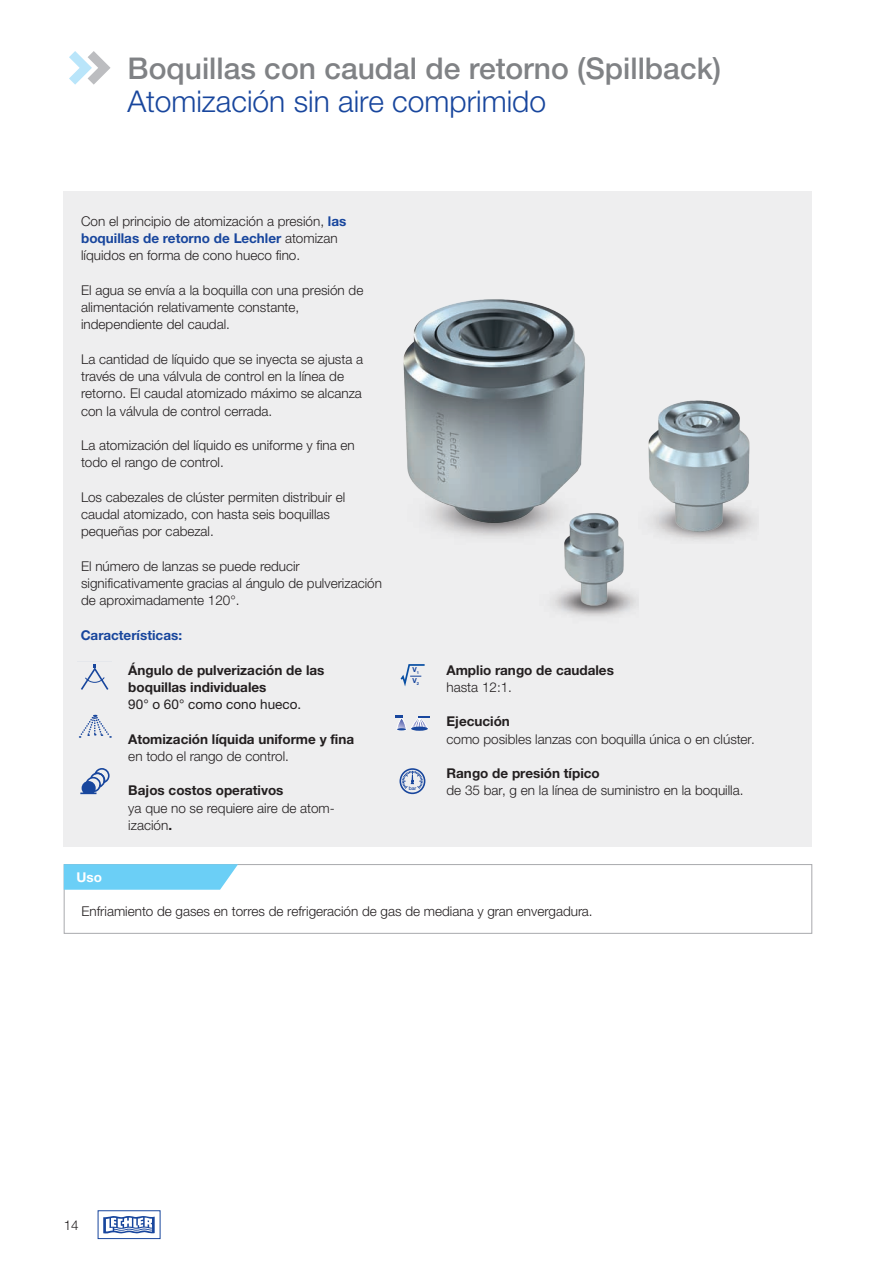
<style>
.page{position:relative;width:893px;height:1263px;background:#fff}
.page>*{position:absolute;margin:0;border:0;box-sizing:border-box;transform-origin:0 0}
.t1{font:500 30px "Helvetica Neue LTW1 G";color:#808285}
.DE_headline___Std_light{font:300 30px "Helvetica Neue LTW1 G";color:#18469d}
.DE_copy{font:300 13.5px/17.2px "Helvetica Neue LTW1 G";color:#231f20}
.DE_copy___specifications{font:700 13.5px/17.2px "Helvetica Neue LTW1 G";color:#231f20}
.DE_copy___specifications-2{font:300 13.5px "Helvetica Neue LTW1 G";color:#231f20}
.Eigenschaften{font:300 13.5px "Helvetica Neue LTW1 G";color:#231f20}
.DE_copy___specifications-3{font:13.5px "Helvetica Neue LTW1 G";color:#231f20}
.Copy{font:700 13.5px "Helvetica Neue LTW1 G";color:#18469d}
.Copy-2{font:700 13.5px "Helvetica Neue LTW1 G";color:#fff}
.t2{font:700 6.9px/11.1px "Helvetica Neue LTW1 G";color:#18469d}
.t3{font:500 5.1px "Helvetica Neue LTW1 G";color:#18469d}
.s1{font-weight:700;color:#18469d}
.s2{font-weight:700}
</style>
<div class="page">
<div style="left:64px;top:191px;width:748px;height:656px;background:#eeeeef"></div>
<img style="left:403px;top:299px;width:182px;height:236px">
<img style="left:550px;top:505px;width:86px;height:112px">
<img style="left:630px;top:400px;width:127px;height:155px">
<svg style="left:81px;top:664px;width:28px;height:26px"></svg>
<svg style="left:80px;top:768px;width:30px;height:27px"></svg>
<svg style="left:78px;top:714px;width:34px;height:24px"></svg>
<svg style="left:395px;top:715px;width:34px;height:16px"></svg>
<svg style="left:399px;top:768px;width:27px;height:27px"></svg>
<svg style="left:400px;top:664px;width:25px;height:23px"></svg>
<div style="left:98px;top:1210px;width:62px;height:29px;border:1px solid #18469d"></div>
<svg style="left:103px;top:1216px;width:52px;height:18px"></svg>
<svg style="left:69px;top:51px;width:42px;height:34px"></svg>
<div style="left:64px;top:864px;width:748px;height:70px;border:1px solid #a8a9ad"></div>
<svg style="left:64px;top:864px;width:174px;height:26px;background:#74d1f5"></svg>
<p class="t1" style="left:128px;top:50px;width:595px">Boquillas con caudal de retorno (Spillback)</p>
<p class="DE_headline___Std_light" style="left:128px;top:83px;width:420px">Atomización sin aire comprimido</p>
<p class="DE_copy" style="left:81px;top:212px;width:267px">Con el principio de atomización a presión, <span class="s1">las boquillas de retorno de Lechler</span> atomizan líquidos en forma de cono hueco fino.</p>
<p class="DE_copy" style="left:81px;top:281px;width:284px">El agua se envía a la boquilla con una presión de alimentación relativamente constante, independiente del caudal.</p>
<p class="DE_copy" style="left:81px;top:350px;width:284px">La cantidad de líquido que se inyecta se ajusta a través de una válvula de control en la línea de retorno. El caudal atomizado máximo se alcanza con la válvula de control cerrada.</p>
<p class="DE_copy" style="left:81px;top:437px;width:275px">La atomización del líquido es uniforme y fina en todo el rango de control.</p>
<p class="DE_copy" style="left:81px;top:488px;width:266px">Los cabezales de clúster permiten distribuir el caudal atomizado, con hasta seis boquillas pequeñas por cabezal.</p>
<p class="DE_copy" style="left:81px;top:557px;width:302px">El número de lanzas se puede reducir significativamente gracias al ángulo de pulverización de aproximadamente 120°.</p>
<p class="Copy" style="left:81px;top:627px;width:103px">Características:</p>
<p class="DE_copy___specifications" style="left:128px;top:661px;width:198px">Ángulo de pulverización de las boquillas individuales</p>
<p class="DE_copy___specifications-3" style="left:128px;top:696px;width:174px">90° o 60° como cono hueco.</p>
<p class="DE_copy___specifications" style="left:128px;top:730px;width:227px">Atomización líquida uniforme y fina</p>
<p class="DE_copy___specifications-2" style="left:128px;top:748px;width:162px">en todo el rango de control.</p>
<p class="DE_copy___specifications" style="left:128px;top:782px;width:157px">Bajos costos operativos</p>
<p class="DE_copy" style="left:128px;top:799px;width:208px">ya que no se requiere aire de atom&shy;ización<span class="s2">.</span></p>
<p class="Copy-2" style="left:77px;top:869px;width:27px">Uso</p>
<p class="t2" style="left:412px;top:664px;width:8px">V<sub>1<br></sub>V<sub>2</sub></p>
<p class="t3" style="left:409px;top:785px;width:9px">bar</p>
<p class="DE_copy___specifications" style="left:446px;top:661px;width:169px">Amplio rango de caudales</p>
<p class="DE_copy___specifications-2" style="left:446px;top:679px;width:67px">hasta 12:1.</p>
<p class="DE_copy___specifications" style="left:446px;top:713px;width:65px">Ejecución</p>
<p class="DE_copy___specifications-2" style="left:446px;top:730px;width:310px">como posibles lanzas con boquilla única o en clúster.</p>
<p class="DE_copy___specifications" style="left:446px;top:764px;width:155px">Rango de presión típico</p>
<p class="DE_copy___specifications-2" style="left:446px;top:782px;width:299px">de 35 bar, g en la línea de suministro en la boquilla.</p>
<p class="Eigenschaften" style="left:82px;top:903px;width:513px">Enfriamiento de gases en torres de refrigeración de gas de mediana y gran envergadura.</p>
<p class="DE_copy" style="left:64px;top:1216px;width:17px">14</p>
</div>
